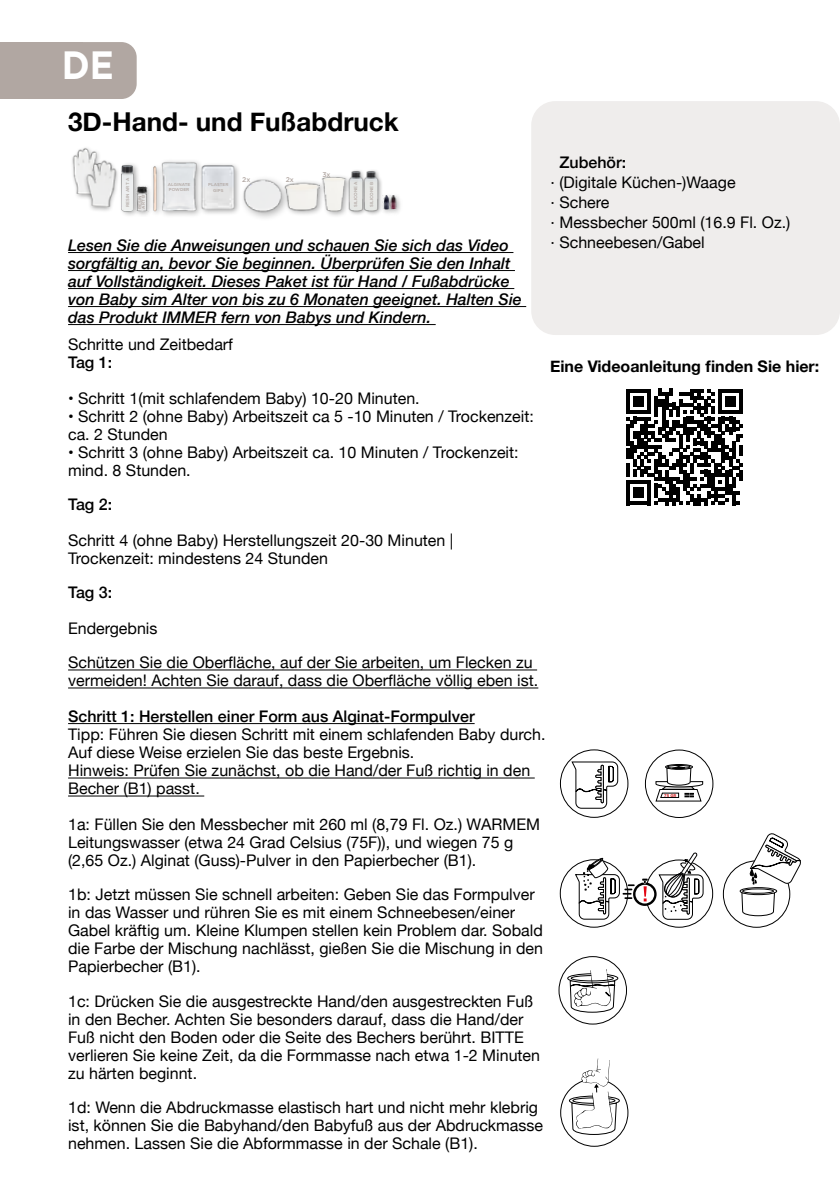
<style>
.page{position:relative;width:840px;height:1191px;background:#fff}
.page>*{position:absolute;margin:0;border:0;box-sizing:border-box;transform-origin:0 0}
.t1{font:700 39.4px "Gotham";color:#fff;scale:.91 1}
.t2{font:700 39.4px "Montserrat";color:#fff;scale:.91 1}
.t3{font:700 26px "Helvetica Neue";color:#000}
.t4{font:16px/18px "Helvetica Neue";color:#000}
.t5{font:italic 500 16px/18px "Helvetica Neue";color:#000}
.t6{font:500 16px "Helvetica Neue";color:#000}
.t7{font:700 16px "Helvetica Neue";color:#000}
.t8{font:500 6.8px "Gotham";color:#b1a7a2}
.t9{font:500 4.2px/5.2px "Gotham";color:#b1a7a2}
.t10{font:700 4px "Gotham";color:#cd1719}
</style>
<div class="page">
<div style="left:0;top:42px;width:82px;height:57px;background:#b1a7a2"></div>
<div style="left:12px;top:42px;width:125px;height:57px;background:#b1a7a2;border-radius:15px"></div>
<div style="left:531px;top:101px;width:308px;height:234px;background:#efedec;border-radius:24px"></div>
<hr style="left:68px;top:252px;width:445px;height:1px;background:#000">
<hr style="left:68px;top:270px;width:446px;height:1px;background:#000">
<hr style="left:68px;top:288px;width:446px;height:1px;background:#000">
<hr style="left:68px;top:306px;width:458px;height:1px;background:#000">
<hr style="left:68px;top:324px;width:367px;height:1px;background:#000">
<div style="left:560px;top:749px;width:68px;height:68px;border:1px solid #000;border-radius:50%"></div>
<svg style="left:571px;top:761px;width:47px;height:48px"></svg>
<div style="left:644px;top:749px;width:68px;height:68px;border:1px solid #000;border-radius:50%"></div>
<div style="left:665px;top:764px;width:27px;height:5px;border:1px solid #000;border-radius:50%"></div>
<div style="left:666px;top:765px;width:24px;height:3px;border:1px solid #000;border-radius:50%"></div>
<svg style="left:655px;top:766px;width:48px;height:36px"></svg>
<svg style="left:574px;top:852px;width:129px;height:68px"></svg>
<svg style="left:741px;top:892px;width:33px;height:24px"></svg>
<svg style="left:739px;top:887px;width:37px;height:7px"></svg>
<div style="left:739px;top:887px;width:37px;height:8px;border:1px solid #000;border-radius:50%"></div>
<svg style="left:742px;top:889px;width:31px;height:4px"></svg>
<div style="left:742px;top:888px;width:31px;height:5px;border:1px solid #000;border-radius:50%"></div>
<div style="left:722px;top:860px;width:67px;height:67px;border:1px solid #000;border-radius:50%"></div>
<svg style="left:747px;top:833px;width:54px;height:52px"></svg>
<div style="left:567px;top:973px;width:50px;height:10px;border:1px solid #000;border-radius:50%"></div>
<div style="left:558px;top:956px;width:68px;height:68px;border:1px solid #000;border-radius:50%"></div>
<svg style="left:569px;top:969px;width:46px;height:43px"></svg>
<svg style="left:626px;top:389px;width:116px;height:116px"></svg>
<hr style="left:68px;top:669px;width:469px;height:1px;background:#000">
<hr style="left:68px;top:687px;width:470px;height:1px;background:#000">
<hr style="left:68px;top:723px;width:406px;height:1px;background:#000">
<hr style="left:68px;top:777px;width:466px;height:1px;background:#000">
<hr style="left:68px;top:795px;width:136px;height:1px;background:#000">
<svg style="left:560px;top:1058px;width:68px;height:88px"></svg>
<div style="left:319px;top:174px;width:33px;height:44px;background:#000;opacity:.35"></div>
<img style="left:319px;top:177px;width:28px;height:35px">
<div style="left:281px;top:179px;width:44px;height:38px;background:#000;opacity:.35"></div>
<img style="left:291px;top:179px;width:28px;height:35px">
<div style="left:132px;top:184px;width:21px;height:33px;background:#000;opacity:.35"></div>
<div style="left:347px;top:169px;width:21px;height:47px;background:#000;opacity:.35"></div>
<img style="left:335px;top:170px;width:16px;height:41px">
<div style="left:362px;top:169px;width:21px;height:47px;background:#000;opacity:.35"></div>
<img style="left:351px;top:170px;width:32px;height:41px">
<div style="left:119px;top:162px;width:22px;height:56px;background:#000;opacity:.35"></div>
<img style="left:120px;top:164px;width:17px;height:48px">
<div style="left:158px;top:158px;width:46px;height:60px;background:#000;opacity:.35"></div>
<img style="left:158px;top:161px;width:46px;height:50px">
<div style="left:198px;top:162px;width:43px;height:54px;background:#000;opacity:.35"></div>
<img style="left:195px;top:165px;width:46px;height:45px">
<img style="left:72px;top:147px;width:27px;height:33px">
<div style="left:83px;top:159px;width:37px;height:54px;background:#000;opacity:.35"></div>
<img style="left:74px;top:158px;width:51px;height:51px">
<div style="left:149px;top:164px;width:14px;height:53px;background:#000;opacity:.35"></div>
<img style="left:132px;top:166px;width:46px;height:45px">
<div style="left:239px;top:175px;width:52px;height:46px;background:#000;opacity:.35"></div>
<img style="left:241px;top:175px;width:43px;height:42px">
<div style="left:379px;top:192px;width:16px;height:24px;background:#000;opacity:.35"></div>
<img style="left:382px;top:195px;width:4px;height:14px">
<div style="left:387px;top:192px;width:15px;height:24px;background:#000;opacity:.35"></div>
<img style="left:386px;top:195px;width:10px;height:14px">
<h1 class="t2" style="left:97px;top:19px;width:57px">NL</h1>
<h1 class="t1" style="left:62px;top:39px;width:59px">DE</h1>
<h2 class="t3" style="left:68px;top:102px;width:332px">3D-Hand- und Fußabdruck</h2>
<p class="t9" style="left:125px;top:207px;width:30px;rotate:-90deg">RESIN ART A</p>
<p class="t9" style="left:138px;top:209px;width:15px;line-height:3.4px;rotate:-90deg">RESIN<br>ART B</p>
<p class="t9" style="left:168px;top:182px;width:24px">ALGINATE<br>POWDER</p>
<p class="t9" style="left:208px;top:182px;width:22px;text-align:center">PLASTER<br>GIPS</p>
<p class="t8" style="left:242px;top:175px;width:10px">2x</p>
<p class="t8" style="left:285px;top:175px;width:10px">2x</p>
<p class="t8" style="left:322px;top:170px;width:10px">3x</p>
<p class="t9" style="left:353px;top:207px;width:27px;rotate:-90deg">SILICONE A</p>
<p class="t9" style="left:369px;top:207px;width:27px;rotate:-90deg">SILICONE B</p>
<p class="t5" style="left:68px;top:235px;width:455px">Lesen Sie die Anweisungen und schauen Sie sich das Video sorgfältig an, bevor Sie beginnen. Überprüfen Sie den Inhalt auf Vollständigkeit. Dieses Paket ist für Hand / Fußabdrücke von Baby sim Alter von bis zu 6 Monaten geeignet. Halten Sie das Produkt IMMER fern von Babys und Kindern.</p>
<p class="t6" style="left:559px;top:149px;width:68px">Zubehör:</p>
<p class="t4" style="left:550px;top:173px;width:241px;line-height:20px">· (Digitale Küchen-)Waage<br>· Schere<br>· Messbecher 500ml (16.9 Fl. Oz.) · Schneebesen/Gabel</p>
<p class="t4" style="left:558px;top:180px;width:186px;line-height:22px">· Schaar<br>· Dooky Crystal Memories</p>
<p class="t4" style="left:567px;top:221px;width:234px">3D Handprint &amp; Footprint pakket</p>
<p class="t4" style="left:68px;top:336px;width:166px">Schritte und Zeitbedarf</p>
<p class="t6" style="left:68px;top:350px;width:46px">Tag 1:</p>
<p class="t4" style="left:68px;top:390px;width:353px">• Schritt 1(mit schlafendem Baby) 10-20 Minuten.</p>
<p class="t4" style="left:68px;top:408px;width:467px">• Schritt 2 (ohne Baby) Arbeitszeit ca 5 -10 Minuten / Trockenzeit: ca. 2 Stunden</p>
<p class="t4" style="left:68px;top:444px;width:452px">• Schritt 3 (ohne Baby) Arbeitszeit ca. 10 Minuten / Trockenzeit: mind. 8 Stunden.</p>
<p class="t6" style="left:68px;top:492px;width:46px">Tag 2:</p>
<p class="t4" style="left:68px;top:532px;width:386px">Schritt 4 (ohne Baby) Herstellungszeit 20-30 Minuten |<br>Trockenzeit: mindestens 24 Stunden</p>
<p class="t6" style="left:68px;top:580px;width:46px">Tag 3:</p>
<p class="t4" style="left:68px;top:612px;width:466px;line-height:34px">Endergebnis<br>Schützen Sie die Oberfläche, auf der Sie arbeiten, um Flecken zu</p>
<p class="t4" style="left:68px;top:672px;width:471px">vermeiden! Achten Sie darauf, dass die Oberfläche völlig eben ist.</p>
<p class="t6" style="left:68px;top:704px;width:408px">Schritt 1: Herstellen einer Form aus Alginat-Formpulver</p>
<p class="t4" style="left:68px;top:726px;width:478px">Tipp: Führen Sie diesen Schritt mit einem schlafenden Baby durch.<br>Auf diese Weise erzielen Sie das beste Ergebnis.<br>Hinweis: Prüfen Sie zunächst, ob die Hand/der Fuß richtig in den Becher (B1) passt.</p>
<p class="t4" style="left:68px;top:816px;width:473px">1a: Füllen Sie den Messbecher mit 260 ml (8,79 Fl. Oz.) WARMEM<br>Leitungswasser (etwa 24 Grad Celsius (75F)), und wiegen 75 g (2,65 Oz.) Alginat (Guss)-Pulver in den Papierbecher (B1).</p>
<p class="t4" style="left:68px;top:886px;width:476px">1b: Jetzt müssen Sie schnell arbeiten: Geben Sie das Formpulver in das Wasser und rühren Sie es mit einem Schneebesen/einer Gabel kräftig um. Kleine Klumpen stellen kein Problem dar. Sobald die Farbe der Mischung nachlässt, gießen Sie die Mischung in den Papierbecher (B1).</p>
<p class="t4" style="left:68px;top:992px;width:473px">1c: Drücken Sie die ausgestreckte Hand/den ausgestreckten Fuß in den Becher. Achten Sie besonders darauf, dass die Hand/der Fuß nicht den Boden oder die Seite des Bechers berührt. BITTE verlieren Sie keine Zeit, da die Formmasse nach etwa 1-2 Minuten zu härten beginnt.</p>
<p class="t4" style="left:68px;top:1098px;width:476px">1d: Wenn die Abdruckmasse elastisch hart und nicht mehr klebrig ist, können Sie die Babyhand/den Babyfuß aus der Abdruckmasse nehmen. Lassen Sie die Abformmasse in der Schale (B1).</p>
<p class="t7" style="left:549px;top:354px;width:270px">Eine Videoanleitung finden Sie hier:</p>
<p class="t10" style="left:664px;top:793px;width:14px">75 GR</p>
</div>
